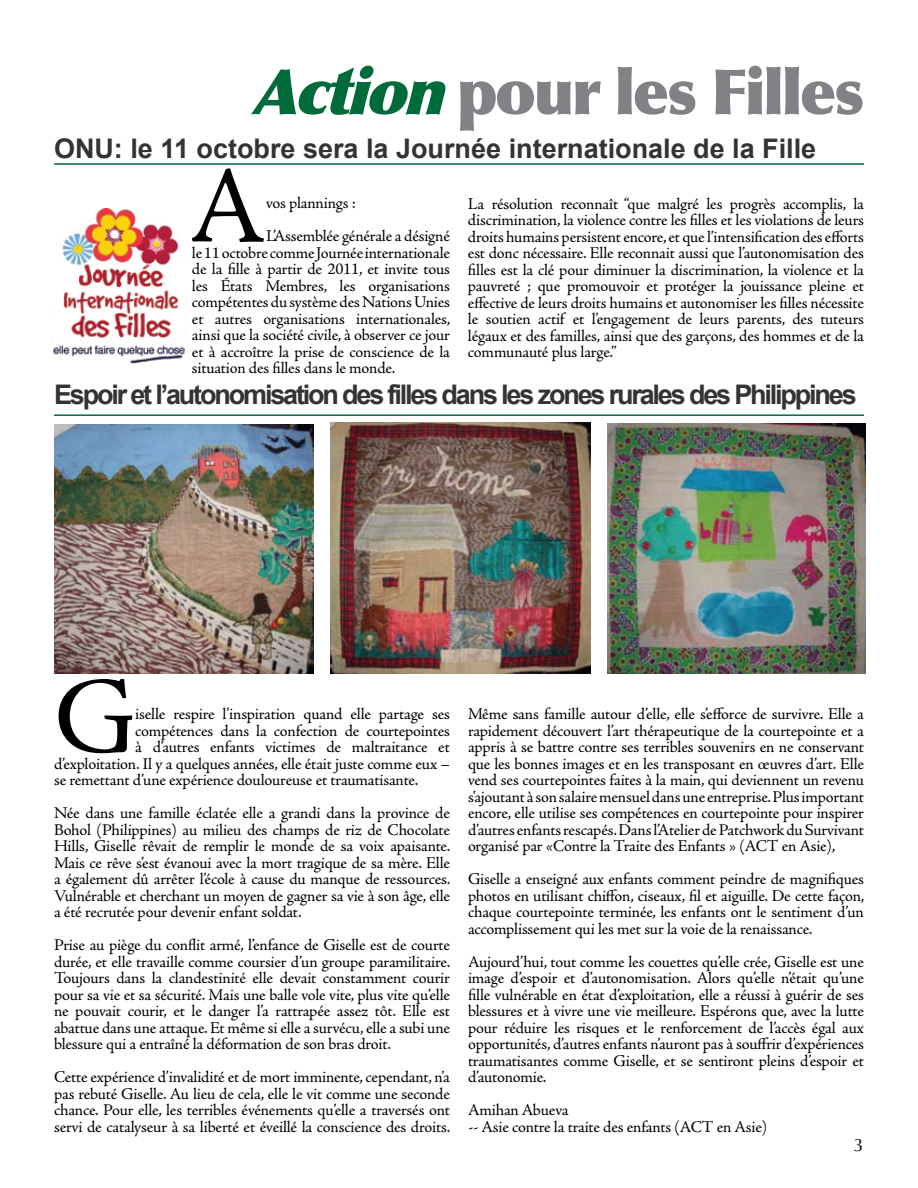
<style>
.page{position:relative;width:918px;height:1188px;background:#fff}
.page>*{position:absolute;margin:0;border:0;box-sizing:border-box;transform-origin:0 0}
.t1{font:109.5px "Adobe Jenson Pro";color:#000}
.t2{font:900 63px "Optima";letter-spacing:-.04em;color:#808285}
.t3{font:700 27px "Arial";letter-spacing:-.08em;color:#333}
.t4{font:700 27px "Arial";color:#333}
.t5{font:18px "Optima";color:#000}
.t6{font:16.5px/16.5px "Adobe Jenson Pro";letter-spacing:-.01em;color:#000;text-align:justify}
.s1{font-style:italic;color:#006b3a}
</style>
<div class="page">
<hr style="left:54px;top:163px;width:810px;height:2px;background:#006b3a">
<img style="left:53px;top:209px;width:132px;height:155px">
<img style="left:54px;top:425px;width:259px;height:248px">
<img style="left:330px;top:423px;width:260px;height:250px">
<img style="left:607px;top:423px;width:258px;height:250px">
<hr style="left:54px;top:414px;width:810px;height:2px;background:#006b3a">
<h2 class="t2" style="left:251px;top:54px;width:614px"><span class="s1">Action</span>pour les Filles</h2>
<h3 class="t4" style="left:54px;top:131px;width:764px">ONU: le 11 octobre sera la Journée internationale de la Fille</h3>
<h1 class="t1" style="left:189px;top:145px;width:79px">A</h1>
<p class="t6" style="left:266px;top:187px;width:185px;line-height:33px">vos plannings :<br>L’Assemblée générale a désigné</p>
<p class="t6" style="left:192px;top:245px;width:260px">le 11 octobre comme Journée internationale de la fille à partir de 2011, et invite tous les États Membres, les organisations compétentes du système des Nations Unies et autres organisations internationales, ainsi que la société civile, à observer ce jour et à accroître la prise de conscience de la situation des filles dans le monde.</p>
<p class="t6" style="left:468px;top:196px;width:398px">La résolution reconnaît “que malgré les progrès accomplis, la discrimination, la violence contre les filles et les violations de leurs droits humains persistent encore, et que l’intensification des efforts est donc nécessaire. Elle reconnait aussi que l’autonomisation des filles est la clé pour diminuer la discrimination, la violence et la pauvreté ; que promouvoir et protéger la jouissance pleine et effective de leurs droits humains et autonomiser les filles nécessite le soutien actif et l’engagement de leurs parents, des tuteurs légaux et des familles, ainsi que des garçons, des hommes et de la communauté plus large.”</p>
<h3 class="t3" style="left:54px;top:377px;width:804px">Espoir et l’autonomisation des filles dans les zones rurales des Philippines</h3>
<h1 class="t1" style="left:54px;top:656px;width:84px">G</h1>
<p class="t6" style="left:135px;top:706px;width:316px">iselle respire l’inspiration quand elle partage ses</p>
<p class="t6" style="left:135px;top:722px;width:316px">compétences dans la confection de courtepointes</p>
<p class="t6" style="left:135px;top:739px;width:316px">à d’autres enfants victimes de maltraitance et</p>
<p class="t6" style="left:54px;top:755px;width:398px">d’exploitation. Il y a quelques années, elle était juste comme eux –</p>
<p class="t6" style="left:54px;top:772px;width:366px">se remettant d’une expérience douloureuse et traumatisante.</p>
<p class="t6" style="left:54px;top:805px;width:398px">Née dans une famille éclatée elle a grandi dans la province de Bohol (Philippines) au milieu des champs de riz de Chocolate Hills, Giselle rêvait de remplir le monde de sa voix apaisante.<br>Mais ce rêve s’est évanoui avec la mort tragique de sa mère. Elle a également dû arrêter l’école à cause du manque de ressources.<br>Vulnérable et cherchant un moyen de gagner sa vie à son âge, elle a été recrutée pour devenir enfant soldat.</p>
<p class="t6" style="left:54px;top:937px;width:398px">Prise au piège du conflit armé, l’enfance de Giselle est de courte durée, et elle travaille comme coursier d’un groupe paramilitaire.<br>Toujours dans la clandestinité elle devait constamment courir pour sa vie et sa sécurité. Mais une balle vole vite, plus vite qu’elle ne pouvait courir, et le danger l’a rattrapée assez tôt. Elle est abattue dans une attaque. Et même si elle a survécu, elle a subi une blessure qui a entraîné la déformation de son bras droit.</p>
<p class="t6" style="left:54px;top:1069px;width:398px">Cette expérience d’invalidité et de mort imminente, cependant, n’a pas rebuté Giselle. Au lieu de cela, elle le vit comme une seconde chance. Pour elle, les terribles événements qu’elle a traversés ont servi de catalyseur à sa liberté et éveillé la conscience des droits.</p>
<p class="t6" style="left:468px;top:706px;width:398px">Même sans famille autour d’elle, elle s’efforce de survivre. Elle a rapidement découvert l’art thérapeutique de la courtepointe et a appris à se battre contre ses terribles souvenirs en ne conservant que les bonnes images et en les transposant en œuvres d’art. Elle vend ses courtepointes faites à la main, qui deviennent un revenu s’ajoutant à son salaire mensuel dans une entreprise. Plus important encore, elle utilise ses compétences en courtepointe pour inspirer d’autres enfants rescapés. Dans l’Atelier de Patchwork du Survivant organisé par «Contre la Traite des Enfants » (ACT en Asie),</p>
<p class="t6" style="left:468px;top:871px;width:398px">Giselle a enseigné aux enfants comment peindre de magnifiques photos en utilisant chiffon, ciseaux, fil et aiguille. De cette façon, chaque courtepointe terminée, les enfants ont le sentiment d’un accomplissement qui les met sur la voie de la renaissance.</p>
<p class="t6" style="left:468px;top:954px;width:398px">Aujourd’hui, tout comme les couettes qu’elle crée, Giselle est une image d’espoir et d’autonomisation. Alors qu’elle n’était qu’une fille vulnérable en état d’exploitation, elle a réussi à guérir de ses blessures et à vivre une vie meilleure. Espérons que, avec la lutte pour réduire les risques et le renforcement de l’accès égal aux opportunités, d’autres enfants n’auront pas à souffrir d’expériences traumatisantes comme Giselle, et se sentiront pleins d’espoir et d’autonomie.</p>
<p class="t6" style="left:468px;top:1102px;width:301px">Amihan Abueva<br>-- Asie contre la traite des enfants (ACT en Asie)</p>
<p class="t5" style="left:854px;top:1134px;width:12px">3</p>
</div>
